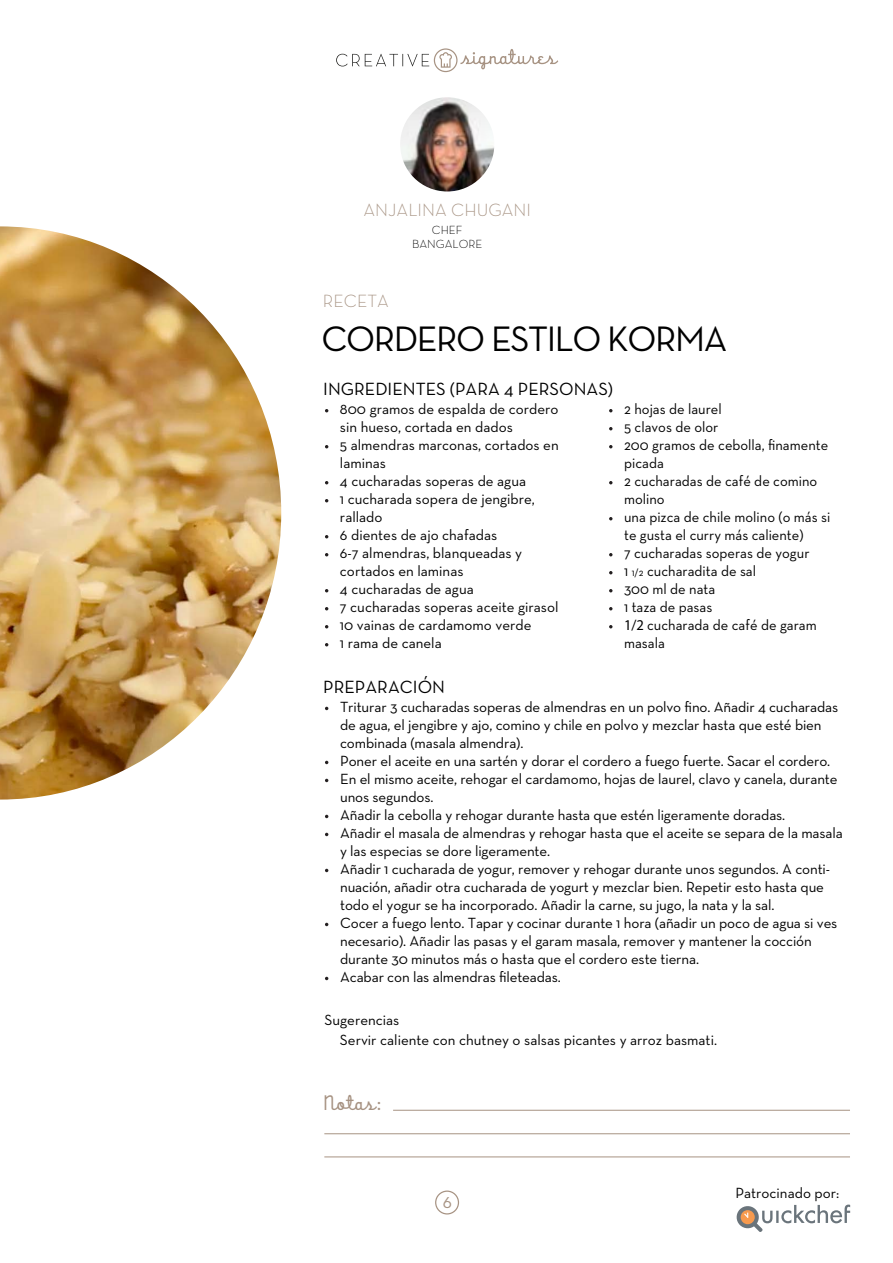
<style>
.page{position:relative;width:893px;height:1263px;background:#fff}
.page>*{position:absolute;margin:0;border:0;box-sizing:border-box;transform-origin:0 0}
.t1{font:36px "Neutra Text";letter-spacing:-.04em;color:#000}
.t2{font:21px "HT Cartoleria";color:#a79383}
.t3{font:18px "Neutra Text";color:#000}
.t4{font:300 18px "Neutra Text";color:#a79383}
.t5{font:18px "Neutra Text";color:#a79383}
.t6{font:15px/18px "Neutra Text";letter-spacing:-.01em;color:#000}
.t7{font:300 12px/14.4px "Neutra Text";color:#000;text-align:center}
.s1{font-size:10.5px}
.s2{font-family:"Myriad Pro"}
</style>
<div class="page">
<svg style="left:435px;top:1190px;width:24px;height:24px"></svg>
<hr style="left:393px;top:1110px;width:457px;height:1px;background:#a79383">
<hr style="left:324px;top:1157px;width:526px;height:1px;background:#a79383">
<hr style="left:324px;top:1133px;width:526px;height:1px;background:#a79383">
<svg style="left:336px;top:48px;width:222px;height:24px"></svg>
<img style="left:0;top:226px;width:281px;height:573px">
<img style="left:400px;top:97px;width:94px;height:94px;border-radius:47px">
<svg style="left:736px;top:1204px;width:114px;height:28px"></svg>
<p class="t4" style="left:363px;top:198px;width:169px">ANJALINA CHUGANI</p>
<p class="t4" style="left:323px;top:290px;width:67px">RECETA</p>
<p class="t7" style="left:412px;top:222px;width:72px">CHEF<br>BANGALORE</p>
<h1 class="t1" style="left:321px;top:317px;width:407px">CORDERO ESTILO KORMA</h1>
<p class="t3" style="left:323px;top:378px;width:291px">INGREDIENTES (PARA 4 PERSONAS)</p>
<p class="t6" style="left:340px;top:400px;width:220px">800 gramos de espalda de cordero sin hueso, cortada en dados<br>5 almendras marconas, cortados en laminas<br>4 cucharadas soperas de agua<br>1 cucharada sopera de jengibre, rallado<br>6 dientes de ajo chafadas<br>6-7 almendras, blanqueadas y cortados en laminas<br>4 cucharadas de agua<br>7 cucharadas soperas aceite girasol<br>10 vainas de cardamomo verde<br>1 rama de canela</p>
<p class="t3" style="left:323px;top:676px;width:123px">PREPARACIÓN</p>
<p class="t6" style="left:624px;top:400px;width:208px">2 hojas de laurel<br>5 clavos de olor<br>200 gramos de cebolla, finamente picada<br>2 cucharadas de café de comino molino<br>una pizca de chile molino (o más si te gusta el curry más caliente)<br>7 cucharadas soperas de yogur<br>1 <span class="s1">1/2</span> cucharadita de sal<br>300 ml de nata<br>1 taza de pasas<br><span class="s2">1/2</span> cucharada de café de garam masala</p>
<p class="t6" style="left:340px;top:698px;width:504px">Triturar 3 cucharadas soperas de almendras en un polvo fino. Añadir 4 cucharadas de agua, el jengibre y ajo, comino y chile en polvo y mezclar hasta que esté bien combinada (masala almendra).<br>Poner el aceite en una sartén y dorar el cordero a fuego fuerte. Sacar el cordero.<br>En el mismo aceite, rehogar el cardamomo, hojas de laurel, clavo y canela, durante unos segundos.<br>Añadir la cebolla y rehogar durante hasta que estén ligeramente doradas.<br>Añadir el masala de almendras y rehogar hasta que el aceite se separa de la masala y las especias se dore ligeramente.<br>Añadir 1 cucharada de yogur, remover y rehogar durante unos segundos. A conti&shy;nuación, añadir otra cucharada de yogurt y mezclar bien. Repetir esto hasta que todo el yogur se ha incorporado. Añadir la carne, su jugo, la nata y la sal.<br>Cocer a fuego lento. Tapar y cocinar durante 1 hora (añadir un poco de agua si ves necesario). Añadir las pasas y el garam masala, remover y mantener la cocción durante 30 minutos más o hasta que el cordero este tierna.<br>Acabar con las almendras fileteadas.</p>
<p class="t6" style="left:325px;top:1011px;width:76px">Sugerencias</p>
<p class="t6" style="left:340px;top:1030px;width:379px">Servir caliente con chutney o salsas picantes y arroz basmati.</p>
<h2 class="t2" style="left:325px;top:1089px;width:59px">Notas:</h2>
<p class="t5" style="left:443px;top:1191px;width:11px">6</p>
<p class="t6" style="left:735px;top:1184px;width:106px">Patrocinado por:</p>
</div>
